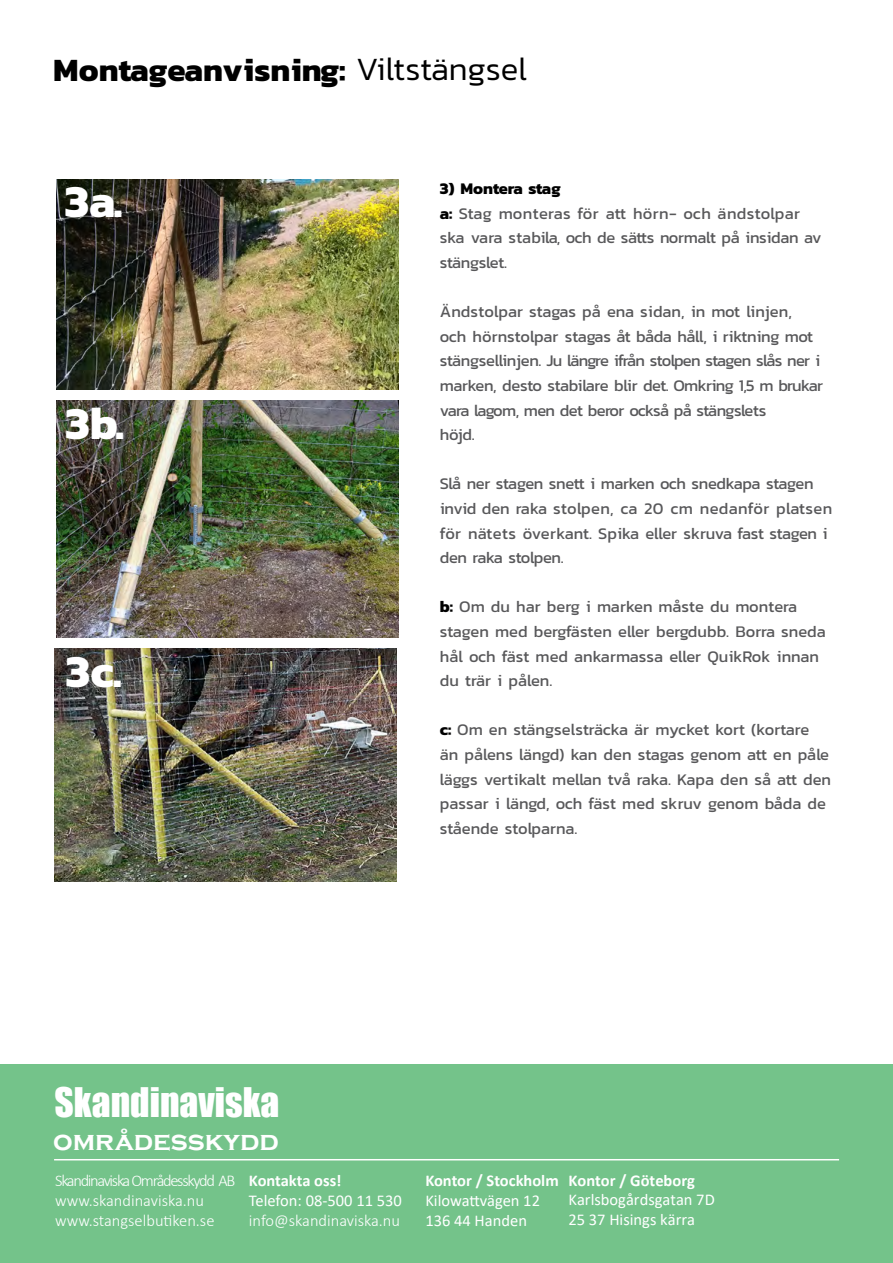
<style>
.page{position:relative;width:893px;height:1263px;background:#fff}
.page>*{position:absolute;margin:0;border:0;box-sizing:border-box;transform-origin:0 0}
.t1{font:700 46.5px "Kanit";color:#fff}
.t2{font:37.5px "Impact";color:#fff}
.t3{font:700 33px "Kanit";color:#000}
.t4{font:700 27.45px "Copperplate Gothic";color:#fff}
.t5{font:16.5px/24.6px "Kanit";color:#58585a}
.t6{font:16.5px/24.6px "Kanit";letter-spacing:-.02em;color:#58585a}
.t7{font:16.5px/24.6px "Kanit";letter-spacing:-.04em;color:#58585a}
.t8{font:300 16.5px/19.8px "Calibri";letter-spacing:-.005em;color:#fff}
.t9{font:16.5px/19.8px "Calibri";color:#fff}
.t10{font:700 16.5px "Calibri";color:#fff}
.s1{font-weight:300}
.s2{font-weight:700;color:#000}
</style>
<div class="page">
<div style="left:0;top:1064px;width:893px;height:199px;background:#74c38a"></div>
<hr style="left:54px;top:1159px;width:785px;height:1px;background:#fff">
<img style="left:56px;top:180px;width:343px;height:209px">
<img style="left:54px;top:648px;width:343px;height:233px">
<img style="left:56px;top:401px;width:343px;height:236px">
<h3 class="t3" style="left:53px;top:44px;width:475px">Montageanvisning: <span class="s1">Viltstängsel</span></h3>
<h1 class="t1" style="left:64px;top:165px;width:60px">3a.</h1>
<p class="t6" style="left:440px;top:176px;width:383px"><span class="s2">3) Montera stag<br>a:</span> Stag monteras för att hörn- och ändstolpar ska vara stabila, och de sätts normalt på insidan av stängslet.</p>
<p class="t7" style="left:440px;top:299px;width:385px">Ändstolpar stagas på ena sidan, in mot linjen,<br>och hörnstolpar stagas åt båda håll, i riktning mot stängsellinjen. Ju längre ifrån stolpen stagen slås ner i marken, desto stabilare blir det. Omkring 1,5 m brukar vara lagom, men det beror också på stängslets<br>höjd.</p>
<p class="t6" style="left:440px;top:471px;width:394px">Slå ner stagen snett i marken och snedkapa stagen invid den raka stolpen, ca 20 cm nedanför platsen för nätets överkant. Spika eller skruva fast stagen i den raka stolpen.</p>
<p class="t5" style="left:440px;top:594px;width:387px"><span class="s2">b:</span> Om du har berg i marken måste du montera stagen med bergfästen eller bergdubb. Borra sneda hål och fäst med ankarmassa eller QuikRok innan du trär i pålen.</p>
<p class="t5" style="left:440px;top:717px;width:393px"><span class="s2">c:</span> Om en stängselsträcka är mycket kort (kortare än pålens längd) kan den stagas genom att en påle läggs vertikalt mellan två raka. Kapa den så att den passar i längd, och fäst med skruv genom båda de stående stolparna.</p>
<h1 class="t1" style="left:65px;top:387px;width:61px">3b.</h1>
<h1 class="t1" style="left:66px;top:635px;width:58px">3c.</h1>
<h2 class="t2" style="left:55px;top:1073px;width:226px">Skandinaviska</h2>
<h3 class="t4" style="left:53px;top:1125px;width:227px">områdesskydd</h3>
<p class="t8" style="left:55px;top:1170px;width:182px">Skandinaviska Områdesskydd AB www.skandinaviska.nu www.stangselbutiken.se</p>
<p class="t10" style="left:425px;top:1169px;width:135px">Kontor / Stockholm</p>
<p class="t10" style="left:249px;top:1169px;width:94px">Kontakta oss!</p>
<p class="t9" style="left:249px;top:1190px;width:154px">Telefon: 08-500 11 530</p>
<p class="t8" style="left:249px;top:1210px;width:153px">info@skandinaviska.nu</p>
<p class="t9" style="left:425px;top:1190px;width:116px">Kilowattvägen 12<br>136 44 Handen</p>
<p class="t10" style="left:568px;top:1168px;width:128px">Kontor / Göteborg</p>
<p class="t9" style="left:568px;top:1189px;width:148px">Karlsbogårdsgatan 7D<br>25 37 Hisings kärra</p>
</div>
